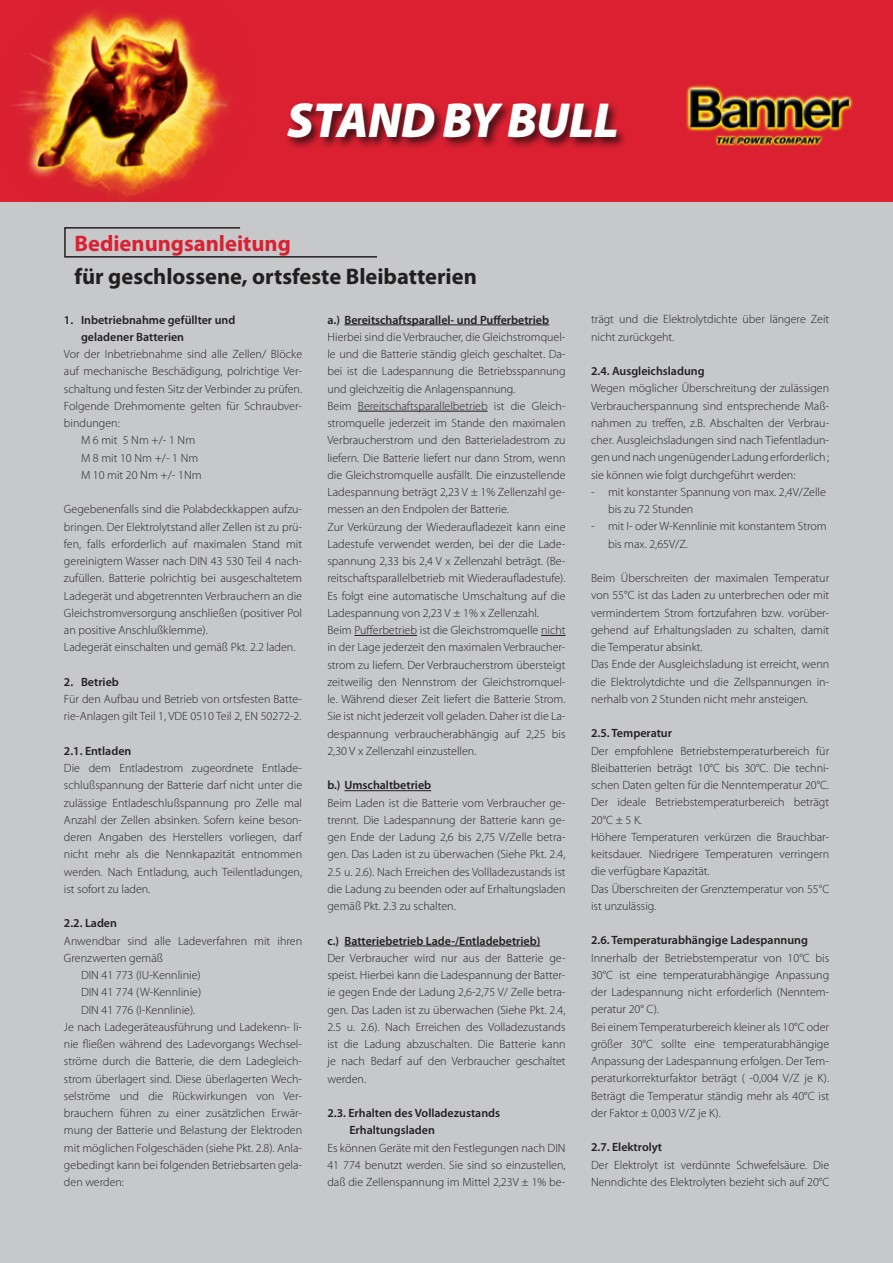
<style>
.page{position:relative;width:893px;height:1263px;background:#fff}
.page>*{position:absolute;margin:0;border:0;box-sizing:border-box;transform-origin:0 0}
.t1{font:italic 900 49.5px "Myriad Pro";letter-spacing:-.01em;color:#fff}
.t2{font:700 22.5px "Myriad Pro";color:#231f20}
.t3{font:700 22.5px "Myriad Pro";color:#da2031}
.t4{font:300 12px/17.2px "Myriad Pro";color:#231f20}
.t5{font:600 12px/17.2px "Myriad Pro";color:#231f20}
</style>
<div class="page">
<div style="left:0;top:145px;width:893px;height:1118px;background:#c7c8ca"></div>
<div style="left:0;top:0;width:893px;height:202px;background:#da2031"></div>
<img style="left:12px;top:10px;width:218px;height:187px">
<div style="left:285px;top:101px;width:342px;height:48px;background:#110a0c;opacity:.75"></div>
<img style="left:686px;top:85px;width:167px;height:61px">
<hr style="left:344px;top:325px;width:205px;height:1px;background:#231f20">
<hr style="left:358px;top:411px;width:130px;height:1px;background:#231f20">
<hr style="left:354px;top:635px;width:63px;height:1px;background:#231f20">
<svg style="left:541px;top:635px;width:25px;height:1px"></svg>
<hr style="left:344px;top:790px;width:87px;height:1px;background:#231f20">
<hr style="left:344px;top:946px;width:196px;height:1px;background:#231f20">
<svg style="left:64px;top:227px;width:314px;height:31px"></svg>
<h1 class="t1" style="left:288px;top:87px;width:334px">STAND BY BULL</h1>
<h2 class="t3" style="left:74px;top:228px;width:218px">Bedienungsanleitung</h2>
<h2 class="t2" style="left:74px;top:262px;width:404px">für geschlossene, ortsfeste Bleibatterien</h2>
<p class="t5" style="left:81px;top:311px;width:156px;text-indent:-17px">1. Inbetriebnahme gefüllter und geladener Batterien</p>
<p class="t4" style="left:64px;top:345px;width:240px">Vor der Inbetriebnahme sind alle Zellen/ Blöcke</p>
<p class="t4" style="left:64px;top:363px;width:240px">auf mechanische Beschädigung, polrichtige Ver-</p>
<p class="t4" style="left:64px;top:380px;width:240px">schaltung und festen Sitz der Verbinder zu prüfen.</p>
<p class="t4" style="left:64px;top:397px;width:240px">Folgende Drehmomente gelten für Schraubver-</p>
<p class="t4" style="left:64px;top:414px;width:57px">bindungen:</p>
<p class="t4" style="left:81px;top:432px;width:116px">M 6 mit 5 Nm +/- 1 Nm</p>
<p class="t4" style="left:81px;top:449px;width:119px">M 8 mit 10 Nm +/- 1 Nm</p>
<p class="t4" style="left:81px;top:466px;width:122px">M 10 mit 20 Nm +/- 1Nm</p>
<p class="t4" style="left:64px;top:501px;width:240px">Gegebenenfalls sind die Polabdeckkappen aufzu&shy;bringen. Der Elektrolytstand aller Zellen ist zu prü&shy;fen, falls erforderlich auf maximalen Stand mit gereinigtem Wasser nach DIN 43 530 Teil 4 nach&shy;zufüllen. Batterie polrichtig bei ausgeschaltetem Ladegerät und abgetrennten Verbrauchern an die Gleichstromversorgung anschließen (positiver Pol an positive Anschlußklemme).<br>Ladegerät einschalten und gemäß Pkt. 2.2 laden.</p>
<p class="t5" style="left:64px;top:673px;width:56px">2. Betrieb</p>
<p class="t4" style="left:64px;top:690px;width:240px">Für den Aufbau und Betrieb von ortsfesten Batte&shy;rie-Anlagen gilt Teil 1, VDE 0510 Teil 2, EN 50272-2.</p>
<p class="t5" style="left:64px;top:742px;width:69px">2.1. Entladen</p>
<p class="t4" style="left:64px;top:759px;width:240px;text-align:justify">Die dem Entladestrom zugeordnete Entlade&shy;schlußspannung der Batterie darf nicht unter die zulässige Entladeschlußspannung pro Zelle mal Anzahl der Zellen absinken. Sofern keine beson&shy;deren Angaben des Herstellers vorliegen, darf nicht mehr als die Nennkapazität entnommen werden. Nach Entladung, auch Teilentladungen, ist sofort zu laden.</p>
<p class="t5" style="left:64px;top:914px;width:55px">2.2. Laden</p>
<p class="t4" style="left:64px;top:932px;width:240px">Anwendbar sind alle Ladeverfahren mit ihren</p>
<p class="t4" style="left:64px;top:949px;width:100px">Grenzwerten gemäß</p>
<p class="t4" style="left:81px;top:966px;width:121px">DIN 41 773 (IU-Kennlinie)</p>
<p class="t4" style="left:81px;top:983px;width:122px">DIN 41 774 (W-Kennlinie)</p>
<p class="t4" style="left:81px;top:1001px;width:116px">DIN 41 776 (I-Kennlinie).</p>
<p class="t4" style="left:64px;top:1018px;width:240px">Je nach Ladegeräteausführung und Ladekenn- li-</p>
<p class="t4" style="left:64px;top:1035px;width:240px">nie fließen während des Ladevorgangs Wechsel-</p>
<p class="t4" style="left:64px;top:1052px;width:240px">ströme durch die Batterie, die dem Ladegleich-</p>
<p class="t4" style="left:64px;top:1070px;width:240px">strom überlagert sind. Diese überlagerten Wech-</p>
<p class="t4" style="left:64px;top:1087px;width:240px">selströme und die Rückwirkungen von Ver-</p>
<p class="t4" style="left:64px;top:1104px;width:240px">brauchern führen zu einer zusätzlichen Erwär-</p>
<p class="t4" style="left:64px;top:1121px;width:240px">mung der Batterie und Belastung der Elektroden</p>
<p class="t4" style="left:64px;top:1139px;width:240px">mit möglichen Folgeschäden (siehe Pkt. 2.8). Anla-</p>
<p class="t4" style="left:64px;top:1156px;width:240px">gebedingt kann bei folgenden Betriebsarten gela-</p>
<p class="t4" style="left:64px;top:1173px;width:62px">den werden:</p>
<p class="t5" style="left:327px;top:311px;width:223px">a.) Bereitschaftsparallel- und Pufferbetrieb</p>
<p class="t4" style="left:327px;top:328px;width:240px">Hierbei sind die Verbraucher, die Gleichstromquel&shy;le und die Batterie ständig gleich geschaltet. Da&shy;bei ist die Ladespannung die Betriebsspannung und gleichzeitig die Anlagenspannung.<br>Beim Bereitschaftsparallelbetrieb ist die Gleich&shy;stromquelle jederzeit im Stande den maximalen Verbraucherstrom und den Batterieladestrom zu liefern. Die Batterie liefert nur dann Strom, wenn die Gleichstromquelle ausfällt. Die einzustellende Ladespannung beträgt 2,23 V ± 1% Zellenzahl ge&shy;messen an den Endpolen der Batterie.<br>Zur Verkürzung der Wiederaufladezeit kann eine Ladestufe verwendet werden, bei der die Lade&shy;spannung 2,33 bis 2,4 V x Zellenzahl beträgt. (Be&shy;reitschaftsparallelbetrieb mit Wiederaufladestufe).<br>Es folgt eine automatische Umschaltung auf die Ladespannung von 2,23 V ± 1% x Zellenzahl.<br>Beim Pufferbetrieb ist die Gleichstromquelle nicht in der Lage jederzeit den maximalen Verbraucher&shy;strom zu liefern. Der Verbraucherstrom übersteigt zeitweilig den Nennstrom der Gleichstromquel&shy;le. Während dieser Zeit liefert die Batterie Strom.<br>Sie ist nicht jederzeit voll geladen. Daher ist die La&shy;despannung verbraucherabhängig auf 2,25 bis 2,30 V x Zellenzahl einzustellen.</p>
<p class="t5" style="left:327px;top:776px;width:105px">b.) Umschaltbetrieb</p>
<p class="t4" style="left:327px;top:794px;width:240px;text-align:justify">Beim Laden ist die Batterie vom Verbraucher ge&shy;trennt. Die Ladespannung der Batterie kann ge&shy;gen Ende der Ladung 2,6 bis 2,75 V/Zelle betra&shy;gen. Das Laden ist zu überwachen (Siehe Pkt. 2.4, 2.5 u. 2.6). Nach Erreichen des Vollladezustands ist die Ladung zu beenden oder auf Erhaltungsladen gemäß Pkt. 2.3 zu schalten.</p>
<p class="t5" style="left:327px;top:931px;width:214px">c.) Batteriebetrieb Lade-/Entladebetrieb)</p>
<p class="t4" style="left:327px;top:949px;width:240px;text-align:justify">Der Verbraucher wird nur aus der Batterie ge&shy;speist. Hierbei kann die Ladespannung der Batter&shy;ie gegen Ende der Ladung 2,6-2,75 V/ Zelle betra&shy;gen. Das Laden ist zu überwachen (Siehe Pkt. 2.4, 2.5 u. 2.6). Nach Erreichen des Volladezustands ist die Ladung abzuschalten. Die Batterie kann je nach Bedarf auf den Verbraucher geschaltet werden.</p>
<p class="t5" style="left:349px;top:1104px;width:152px;text-indent:-22px">2.3. Erhalten des Volladezustands<br>Erhaltungsladen</p>
<p class="t4" style="left:327px;top:1139px;width:240px;text-align:justify">Es können Geräte mit den Festlegungen nach DIN 41 774 benutzt werden. Sie sind so einzustellen, daß die Zellenspannung im Mittel 2,23V ± 1% be-</p>
<p class="t4" style="left:591px;top:311px;width:240px">trägt und die Elektrolytdichte über längere Zeit nicht zurückgeht.</p>
<p class="t5" style="left:591px;top:362px;width:115px">2.4. Ausgleichsladung</p>
<p class="t4" style="left:591px;top:380px;width:240px;text-align:justify">Wegen möglicher Überschreitung der zulässigen Verbraucherspannung sind entsprechende Maß&shy;nahmen zu treffen, z.B. Abschalten der Verbrau&shy;cher. Ausgleichsladungen sind nach Tiefentladun&shy;gen und nach ungenügender Ladung erforderlich ; sie können wie folgt durchgeführt werden:</p>
<p class="t4" style="left:608px;top:483px;width:219px;text-indent:-17px">- mit konstanter Spannung von max. 2,4V/Zelle bis zu 72 Stunden</p>
<p class="t4" style="left:608px;top:518px;width:220px;text-indent:-17px">- mit I- oder W-Kennlinie mit konstantem Strom bis max. 2,65V/Z.</p>
<p class="t4" style="left:591px;top:569px;width:240px">Beim Überschreiten der maximalen Temperatur von 55°C ist das Laden zu unterbrechen oder mit vermindertem Strom fortzufahren bzw. vorüber&shy;gehend auf Erhaltungsladen zu schalten, damit die Temperatur absinkt.<br>Das Ende der Ausgleichsladung ist erreicht, wenn die Elektrolytdichte und die Zellspannungen in&shy;nerhalb von 2 Stunden nicht mehr ansteigen.</p>
<p class="t5" style="left:591px;top:724px;width:82px">2.5. Temperatur</p>
<p class="t4" style="left:591px;top:742px;width:240px">Der empfohlene Betriebstemperaturbereich für Bleibatterien beträgt 10°C bis 30°C. Die techni&shy;schen Daten gelten für die Nenntemperatur 20°C.<br>Der ideale Betriebstemperaturbereich beträgt 20°C ± 5 K.<br>Höhere Temperaturen verkürzen die Brauchbar&shy;keitsdauer. Niedrigere Temperaturen verringern die verfügbare Kapazität.<br>Das Überschreiten der Grenztemperatur von 55°C ist unzulässig.</p>
<p class="t5" style="left:591px;top:931px;width:218px">2.6. Temperaturabhängige Ladespannung</p>
<p class="t4" style="left:591px;top:949px;width:240px">Innerhalb der Betriebstemperatur von 10°C bis 30°C ist eine temperaturabhängige Anpassung der Ladespannung nicht erforderlich (Nenntem&shy;peratur 20° C).<br>Bei einem Temperaturbereich kleiner als 10°C oder größer 30°C sollte eine temperaturabhängige Anpassung der Ladespannung erfolgen. Der Tem&shy;peraturkorrekturfaktor beträgt ( -0,004 V/Z je K).<br>Beträgt die Temperatur ständig mehr als 40°C ist der Faktor ± 0,003 V/Z je K).</p>
<p class="t5" style="left:591px;top:1138px;width:73px">2.7. Elektrolyt</p>
<p class="t4" style="left:591px;top:1156px;width:240px">Der Elektrolyt ist verdünnte Schwefelsäure. Die<br>Nenndichte des Elektrolyten bezieht sich auf 20°C</p>
</div>
